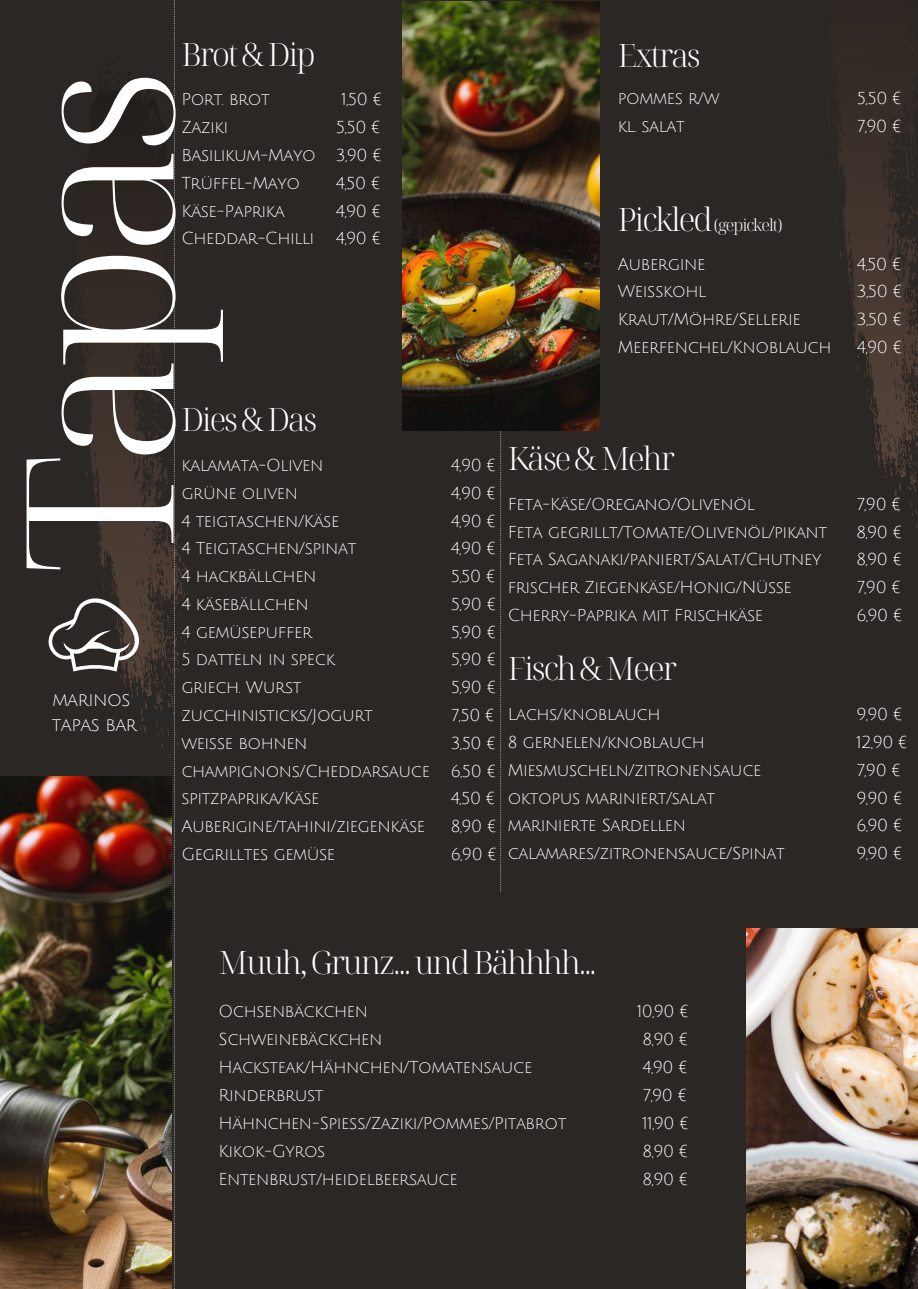
<style>
.page{position:relative;width:918px;height:1289px;background:#fff}
.page>*{position:absolute;margin:0;border:0;box-sizing:border-box;transform-origin:0 0}
.t1{font:300 205.8px "Noto Serif Display";letter-spacing:-.06em;color:#fff}
.t2{font:300 32.1px "Noto Serif Display";letter-spacing:-.06em;color:#fff}
.t3{font:300 31.95px "Noto Serif Display";letter-spacing:-.06em;color:#fff}
.t4{font:18.3px/25.2px "Julius Sans One";letter-spacing:-.025em;color:#fff}
.t5{font:16.8px/27.8px "Julius Sans One";letter-spacing:-.025em;color:#fff}
.t6{font:300 16.65px "Noto Serif Display";letter-spacing:-.06em;color:#fff}
</style>
<div class="page">
<div style="left:0;top:0;width:918px;height:1288px;background:#2b2724"></div>
<img style="left:0;top:776px;width:172px;height:512px">
<svg style="left:73px;top:56px;width:118px;height:702px"></svg>
<svg style="left:828px;top:94px;width:90px;height:434px"></svg>
<svg style="left:174px;top:0;width:1px;height:1287px"></svg>
<svg style="left:48px;top:597px;width:93px;height:74px"></svg>
<img style="left:402px;top:1px;width:197px;height:429px">
<svg style="left:500px;top:431px;width:1px;height:460px"></svg>
<img style="left:747px;top:928px;width:171px;height:360px">
<h2 class="t2" style="left:181px;top:33px;width:136px">Brot &amp; Dip</h2>
<p class="t5" style="left:181px;top:86px;width:136px">Port. brot<br>Zaziki<br>Basilikum-Mayo<br>Trüffel-Mayo<br>Käse-Paprika<br>Cheddar-Chilli</p>
<p class="t5" style="left:336px;top:86px;width:47px;text-align:center">1,50 €<br>5,50 €<br>3,90 €<br>4,50 €<br>4,90 €<br>4,90 €</p>
<h1 class="t1" style="left:-40px;top:574px;width:508px;rotate:-90deg">Tapas</h1>
<h3 class="t3" style="left:181px;top:398px;width:137px">Dies &amp; Das</h3>
<p class="t5" style="left:181px;top:451px;width:250px">kalamata-Oliven<br>grüne oliven<br>4 teigtaschen/Käse<br>4 Teigtaschen/spinat<br>4 hackbällchen<br>4 käsebällchen<br>4 gemüsepuffer<br>5 datteln in speck<br>griech. Wurst zucchinisticks/Jogurt<br>weiße bohnen champignons/Cheddarsauce spitzpaprika/Käse<br>Auberigine/tahini/ziegenkäse<br>Gegrilltes gemüse</p>
<p class="t5" style="left:451px;top:451px;width:47px">4,90 €<br>4,90 €<br>4,90 €<br>4,90 €<br>5,50 €<br>5,90 €<br>5,90 €<br>5,90 €<br>5,90 €<br>7,50 €<br>3,50 €<br>6,50 €<br>4,50 €<br>8,90 €<br>6,90 €</p>
<p class="t4" style="left:52px;top:687px;width:87px">marinos tapas bar</p>
<h2 class="t2" style="left:618px;top:34px;width:84px">Extras</h2>
<p class="t5" style="left:618px;top:85px;width:103px">pommes r/w kl. salat</p>
<p class="t5" style="left:857px;top:85px;width:46px">5,50 €<br>7,90 €</p>
<h2 class="t2" style="left:618px;top:198px;width:96px">Pickled</h2>
<p class="t5" style="left:618px;top:251px;width:215px">Aubergine<br>Weißkohl<br>Kraut/Möhre/Sellerie<br>Meerfenchel/Knoblauch</p>
<p class="t5" style="left:857px;top:251px;width:46px;text-align:justify">4,50 € 3,50 € 3,50 € 4,90 €</p>
<p class="t6" style="left:714px;top:214px;width:70px">(gepickelt)</p>
<h3 class="t3" style="left:508px;top:436px;width:169px">Käse &amp; Mehr</h3>
<p class="t5" style="left:508px;top:490px;width:321px">Feta-Käse/Oregano/Olivenöl<br>Feta gegrillt/Tomate/Olivenöl/pikant Feta Saganaki/paniert/Salat/Chutney frischer Ziegenkäse/Honig/Nüsse Cherry-Paprika mit Frischkäse</p>
<p class="t5" style="left:856px;top:490px;width:47px;text-align:justify">7,90 € 8,90 € 8,90 € 7,90 € 6,90 €</p>
<h3 class="t3" style="left:508px;top:647px;width:171px">Fisch &amp; Meer</h3>
<p class="t5" style="left:508px;top:701px;width:279px">Lachs/knoblauch<br>8 gernelen/knoblauch<br>Miesmuscheln/zitronensauce oktopus mariniert/salat marinierte Sardellen calamares/zitronensauce/Spinat</p>
<p class="t5" style="left:856px;top:701px;width:52px">9,90 €<br>12,90 €<br>7,90 €<br>9,90 €<br>6,90 €<br>9,90 €</p>
<h2 class="t2" style="left:219px;top:941px;width:380px">Muuh, Grunz... und Bähhhh...</h2>
<p class="t5" style="left:219px;top:997px;width:349px">Ochsenbäckchen<br>Schweinebäckchen<br>Hacksteak/Hähnchen/Tomatensauce<br>Rinderbrust<br>Hähnchen-Spieß/Zaziki/Pommes/Pitabrot<br>Kikok-Gyros<br>Entenbrust/heidelbeersauce</p>
<p class="t5" style="left:637px;top:997px;width:53px;text-align:center">10,90 €<br>8,90 €<br>4,90 €<br>7,90 €<br>11,90 €<br>8,90 €<br>8,90 €</p>
</div>
